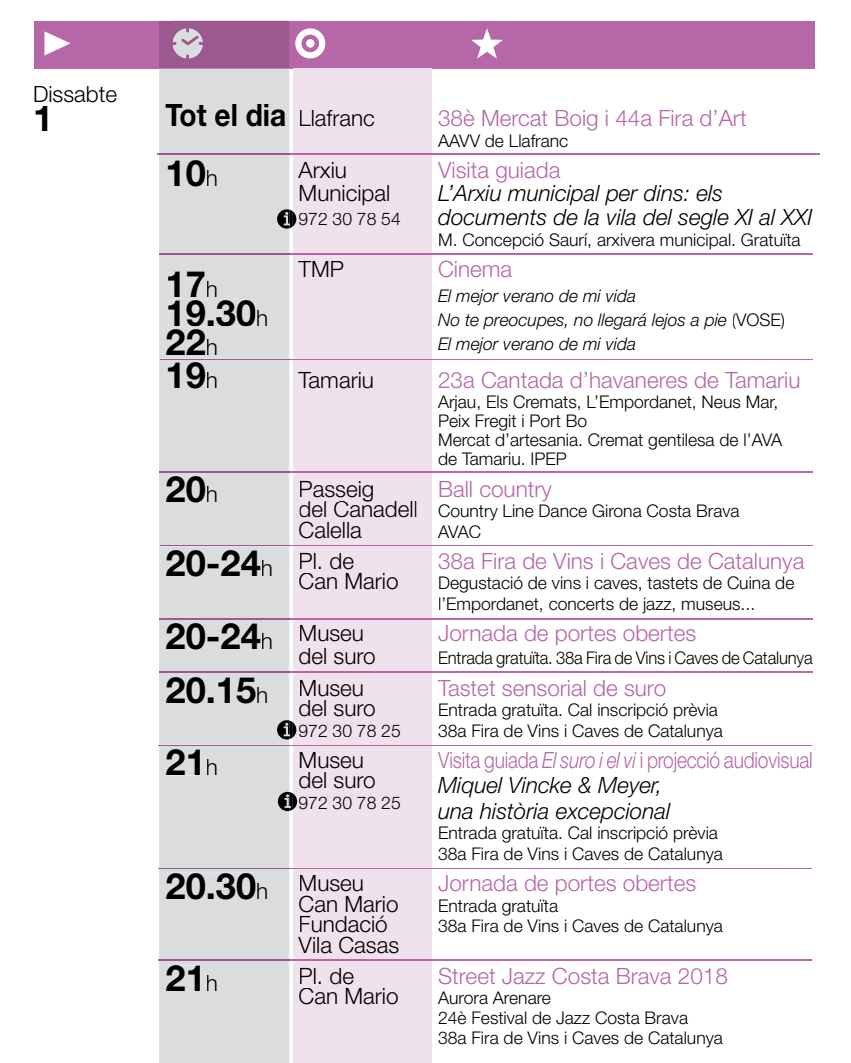
<style>
.page{position:relative;width:851px;height:1063px;background:#fff}
.page>*{position:absolute;margin:0;border:0;box-sizing:border-box;transform-origin:0 0}
.t1{font:700 36.25px/29.2px "Helvetica Neue LT Std";color:#000}
.t2{font:700 31.25px "Helvetica Neue LT Std";color:#000;scale:.9 1}
.t3{font:300 22.5px "Helvetica Neue LT Std";color:#b667a8}
.t4{font:300 22.5px/31.2px "Helvetica Neue LT Std";color:#000}
.t5{font:italic 300 22.5px "Helvetica Neue LT Std";color:#000}
.t6{font:300 22.5px "Helvetica Neue LT Std";color:#b667a8;scale:.85 1}
.t7{font:300 17.5px/19.2px "Helvetica Neue LT Std";color:#000}
.t8{font:italic 300 17.5px/24.2px "Helvetica Neue LT Std";color:#000}
.t9{font:300 17.5px "Helvetica Neue LT Std";color:#000;scale:.95 1}
.s1{font-style:normal}
.s2{font-style:italic}
.s3{font-weight:300;font-size:22.5px}
</style>
<div class="page">
<div style="left:34px;top:21px;width:780px;height:47px;background:#b667a8"></div>
<div style="left:293px;top:68px;width:138px;height:995px;background:#efe2ec"></div>
<svg style="left:471px;top:28px;width:32px;height:31px"></svg>
<svg style="left:44px;top:31px;width:26px;height:24px"></svg>
<hr style="left:160px;top:545px;width:652px;height:1px;background:#b667a8">
<hr style="left:159px;top:745px;width:653px;height:1px;background:#b667a8">
<hr style="left:159px;top:868px;width:653px;height:1px;background:#b667a8">
<hr style="left:159px;top:959px;width:653px;height:1px;background:#b667a8">
<hr style="left:159px;top:619px;width:653px;height:1px;background:#b667a8">
<hr style="left:159px;top:671px;width:653px;height:1px;background:#b667a8">
<hr style="left:157px;top:153px;width:662px;height:1px;background:#b667a8">
<hr style="left:160px;top:359px;width:652px;height:1px;background:#b667a8">
<hr style="left:159px;top:253px;width:653px;height:1px;background:#b667a8">
<hr style="left:159px;top:472px;width:653px;height:1px;background:#b667a8">
<div style="left:159px;top:960px;width:130px;height:103px;background:#dbdcdd"></div>
<div style="left:166px;top:966px;width:34px;height:25px;background:#dbdcdd"></div>
<div style="left:207px;top:975px;width:9px;height:16px;background:#dbdcdd"></div>
<hr style="left:159px;top:959px;width:130px;height:1px;background:#9c5991">
<svg style="left:159px;top:21px;width:257px;height:938px"></svg>
<p class="t4" style="left:33px;top:81px;width:86px">Dissabte</p>
<h1 class="t1" style="left:33px;top:108px;width:22px">1</h1>
<p class="t4" style="left:298px;top:106px;width:78px">Llafranc</p>
<p class="t3" style="left:438px;top:110px;width:310px">38è Mercat Boig i 44a Fira d’Art</p>
<p class="t7" style="left:438px;top:133px;width:132px">AAVV de Llafranc</p>
<p class="t4" style="left:298px;top:157px;width:50px">Arxiu</p>
<p class="t3" style="left:438px;top:162px;width:124px">Visita guiada</p>
<p class="t4" style="left:298px;top:180px;width:93px">Municipal</p>
<p class="t5" style="left:438px;top:185px;width:286px">L’Arxiu municipal per dins: els</p>
<p class="t7" style="left:298px;top:212px;width:104px">972 30 78 54</p>
<p class="t5" style="left:438px;top:209px;width:376px">documents de la vila del segle XI al XXI</p>
<p class="t7" style="left:438px;top:232px;width:364px">M. Concepció Saurí, arxivera municipal. Gratuïta</p>
<p class="t4" style="left:298px;top:256px;width:47px">TMP</p>
<p class="t3" style="left:438px;top:261px;width:76px">Cinema</p>
<p class="t8" style="left:438px;top:285px;width:348px">El mejor verano de mi vida<br>No te preocupes, no llegará lejos a pie <span class="s1">(VOSE)<br></span>El mejor verano de mi vida</p>
<p class="t4" style="left:298px;top:368px;width:77px">Tamariu</p>
<p class="t3" style="left:438px;top:372px;width:364px">23a Cantada d’havaneres de Tamariu</p>
<p class="t7" style="left:438px;top:394px;width:345px">Arjau, Els Cremats, L’Empordanet, Neus Mar,<br>Peix Fregit i Port Bo<br>Mercat d’artesania. Cremat gentilesa de l’AVA de Tamariu. IPEP</p>
<p class="t4" style="left:298px;top:476px;width:77px">Passeig</p>
<p class="t3" style="left:438px;top:481px;width:115px">Ball country</p>
<p class="t4" style="left:298px;top:496px;width:121px">del Canadell</p>
<p class="t7" style="left:438px;top:503px;width:303px">Country Line Dance Girona Costa Brava</p>
<p class="t4" style="left:298px;top:517px;width:65px">Calella</p>
<p class="t7" style="left:438px;top:524px;width:44px">AVAC</p>
<p class="t4" style="left:298px;top:548px;width:57px">Pl. de</p>
<p class="t3" style="left:438px;top:553px;width:367px">38a Fira de Vins i Caves de Catalunya</p>
<p class="t4" style="left:298px;top:569px;width:101px">Can Mario</p>
<p class="t7" style="left:438px;top:575px;width:358px;line-height:20.5px">Degustació de vins i caves, tastets de Cuina de l’Empordanet, concerts de jazz, museus...</p>
<p class="t4" style="left:298px;top:620px;width:67px">Museu</p>
<p class="t3" style="left:438px;top:625px;width:259px">Jornada de portes obertes</p>
<p class="t4" style="left:298px;top:643px;width:79px">del suro</p>
<p class="t9" style="left:438px;top:652px;width:396px">Entrada gratuïta. 38a Fira de Vins i Caves de Catalunya</p>
<p class="t4" style="left:298px;top:675px;width:67px">Museu</p>
<p class="t3" style="left:438px;top:680px;width:229px">Tastet sensorial de suro</p>
<p class="t4" style="left:298px;top:695px;width:79px">del suro</p>
<p class="t7" style="left:438px;top:702px;width:281px">Entrada gratuïta. Cal inscripció prèvia</p>
<p class="t7" style="left:298px;top:723px;width:104px">972 30 78 25</p>
<p class="t7" style="left:438px;top:723px;width:286px">38a Fira de Vins i Caves de Catalunya</p>
<p class="t4" style="left:298px;top:747px;width:67px">Museu</p>
<p class="t6" style="left:438px;top:752px;width:442px">Visita guiada <span class="s2">El suro i el vi</span> i projecció audiovisual</p>
<p class="t4" style="left:298px;top:768px;width:79px">del suro</p>
<p class="t5" style="left:438px;top:777px;width:226px">Miquel Vincke &amp; Meyer,</p>
<p class="t7" style="left:298px;top:795px;width:104px">972 30 78 25</p>
<p class="t5" style="left:438px;top:803px;width:234px">una història excepcional</p>
<p class="t7" style="left:438px;top:825px;width:286px;line-height:20.5px">Entrada gratuïta. Cal inscripció prèvia<br>38a Fira de Vins i Caves de Catalunya</p>
<p class="t4" style="left:298px;top:870px;width:67px">Museu</p>
<p class="t3" style="left:438px;top:875px;width:259px">Jornada de portes obertes</p>
<p class="t4" style="left:298px;top:891px;width:101px">Can Mario</p>
<p class="t7" style="left:438px;top:898px;width:121px">Entrada gratuïta</p>
<p class="t4" style="left:298px;top:911px;width:91px">Fundació</p>
<p class="t7" style="left:438px;top:918px;width:286px">38a Fira de Vins i Caves de Catalunya</p>
<p class="t4" style="left:298px;top:932px;width:102px">Vila Casas<br>Pl. de</p>
<h2 class="t2" style="left:165px;top:104px;width:136px">Tot el dia</h2>
<h1 class="t1" style="left:165px;top:163px;width:54px">10<span class="s3">h</span></h1>
<h1 class="t1" style="left:165px;top:273px;width:104px">17<span class="s3">h<br></span>19.30<span class="s3">h<br></span>22<span class="s3">h</span></h1>
<h1 class="t1" style="left:165px;top:365px;width:54px">19<span class="s3">h</span></h1>
<h1 class="t1" style="left:165px;top:456px;width:109px;line-height:74.8px">20<span class="s3">h<br></span>20-24<span class="s3">h</span></h1>
<h1 class="t1" style="left:165px;top:626px;width:109px">20-24<span class="s3">h</span></h1>
<h1 class="t1" style="left:165px;top:680px;width:104px">20.15<span class="s3">h</span></h1>
<h1 class="t1" style="left:165px;top:752px;width:54px">21<span class="s3">h</span></h1>
<h1 class="t1" style="left:165px;top:875px;width:104px">20.30<span class="s3">h</span></h1>
<h1 class="t1" style="left:165px;top:968px;width:54px">21<span class="s3">h</span></h1>
<p class="t3" style="left:438px;top:968px;width:291px">Street Jazz Costa Brava 2018</p>
<p class="t4" style="left:298px;top:984px;width:101px">Can Mario</p>
<p class="t7" style="left:438px;top:991px;width:286px">Aurora Arenare<br>24è Festival de Jazz Costa Brava<br>38a Fira de Vins i Caves de Catalunya</p>
</div>
